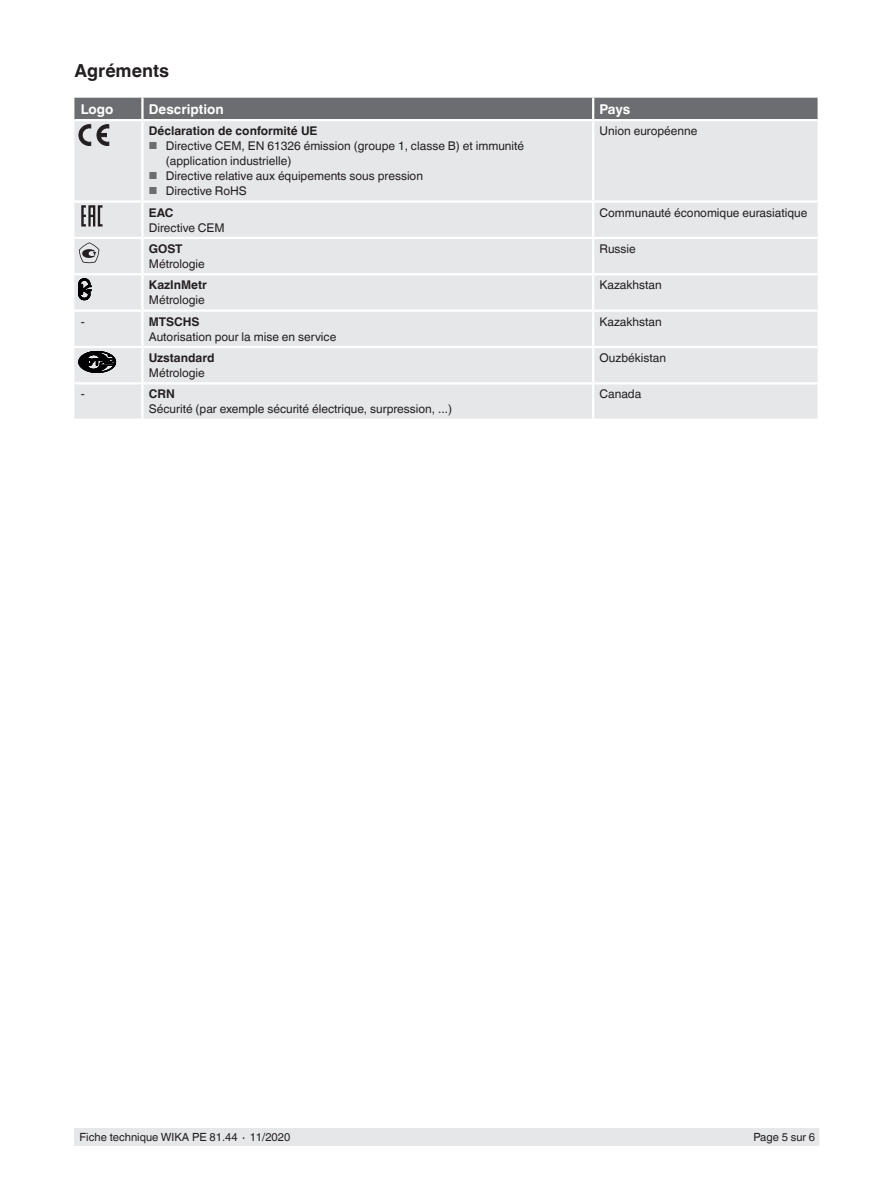
<style>
.page{position:relative;width:893px;height:1188px;background:#fff}
.page>*{position:absolute;margin:0;border:0;box-sizing:border-box;transform-origin:0 0}
.t1{font:700 18px "Helvetica World";color:#231f20}
.t2{font:700 13.5px "Helvetica World";color:#fff}
.t3{font:12px/15px "Helvetica World";color:#231f20}
.t4{font:700 12px "Helvetica World";color:#231f20}
.t5{font:11.25px "Helvetica World";color:#231f20}
.s1{font-size:10.2px;color:#6c6d70}
</style>
<div class="page">
<div style="left:75px;top:1128px;width:744px;height:17px;background:#e6e7e9"></div>
<div style="left:74px;top:145px;width:744px;height:274px;background:#e6e7e9"></div>
<hr style="left:142px;top:200px;width:451px;height:3px;background:#fff">
<hr style="left:142px;top:237px;width:451px;height:2px;background:#fff">
<hr style="left:142px;top:273px;width:451px;height:2px;background:#fff">
<hr style="left:142px;top:382px;width:451px;height:2px;background:#fff">
<hr style="left:141px;top:275px;width:3px;height:34px;background:#fff">
<hr style="left:592px;top:275px;width:2px;height:34px;background:#fff">
<hr style="left:142px;top:346px;width:451px;height:2px;background:#fff">
<hr style="left:593px;top:346px;width:225px;height:2px;background:#fff">
<hr style="left:74px;top:346px;width:68px;height:2px;background:#fff">
<hr style="left:74px;top:309px;width:68px;height:3px;background:#fff">
<hr style="left:142px;top:309px;width:451px;height:3px;background:#fff">
<hr style="left:141px;top:312px;width:3px;height:34px;background:#fff">
<hr style="left:593px;top:309px;width:225px;height:3px;background:#fff">
<hr style="left:592px;top:312px;width:2px;height:34px;background:#fff">
<hr style="left:141px;top:348px;width:3px;height:34px;background:#fff">
<hr style="left:592px;top:348px;width:2px;height:34px;background:#fff">
<hr style="left:74px;top:200px;width:68px;height:3px;background:#fff">
<hr style="left:74px;top:273px;width:68px;height:2px;background:#fff">
<hr style="left:593px;top:200px;width:225px;height:3px;background:#fff">
<hr style="left:593px;top:273px;width:225px;height:2px;background:#fff">
<hr style="left:593px;top:237px;width:225px;height:2px;background:#fff">
<hr style="left:593px;top:382px;width:225px;height:2px;background:#fff">
<hr style="left:74px;top:237px;width:68px;height:2px;background:#fff">
<hr style="left:74px;top:382px;width:68px;height:2px;background:#fff">
<hr style="left:592px;top:121px;width:2px;height:79px;background:#fff">
<hr style="left:141px;top:121px;width:3px;height:79px;background:#fff">
<hr style="left:592px;top:203px;width:2px;height:34px;background:#fff">
<hr style="left:592px;top:239px;width:2px;height:34px;background:#fff">
<hr style="left:592px;top:384px;width:2px;height:35px;background:#fff">
<hr style="left:141px;top:203px;width:3px;height:34px;background:#fff">
<hr style="left:141px;top:239px;width:3px;height:34px;background:#fff">
<hr style="left:141px;top:384px;width:3px;height:35px;background:#fff">
<svg style="left:74px;top:98px;width:744px;height:47px;background:#afafb2"></svg>
<svg style="left:81px;top:205px;width:22px;height:22px"></svg>
<svg style="left:79px;top:242px;width:20px;height:22px"></svg>
<svg style="left:79px;top:279px;width:12px;height:21px"></svg>
<svg style="left:79px;top:351px;width:37px;height:22px"></svg>
<h1 class="t1" style="left:74px;top:60px;width:96px">Agréments</h1>
<p class="t2" style="left:81px;top:101px;width:34px">Logo</p>
<p class="t2" style="left:149px;top:101px;width:76px">Description</p>
<p class="t2" style="left:600px;top:101px;width:32px">Pays</p>
<p class="t4" style="left:149px;top:124px;width:170px">Déclaration de conformité UE</p>
<p class="t3" style="left:166px;top:138px;width:360px;text-indent:-17px"><span class="s1">■</span> Directive CEM, EN 61326 émission (groupe 1, classe B) et immunité (application industrielle)</p>
<p class="t3" style="left:149px;top:168px;width:276px"><span class="s1">■</span> Directive relative aux équipements sous pression</p>
<p class="t3" style="left:149px;top:183px;width:99px"><span class="s1">■</span> Directive RoHS</p>
<p class="t3" style="left:600px;top:123px;width:99px">Union européenne</p>
<p class="t4" style="left:149px;top:205px;width:26px">EAC</p>
<p class="t3" style="left:149px;top:220px;width:77px">Directive CEM</p>
<p class="t3" style="left:600px;top:205px;width:209px">Communauté économique eurasiatique</p>
<p class="t4" style="left:149px;top:242px;width:35px">GOST</p>
<p class="t3" style="left:149px;top:256px;width:58px">Métrologie</p>
<p class="t3" style="left:600px;top:241px;width:38px">Russie</p>
<p class="t4" style="left:149px;top:278px;width:60px">KazInMetr</p>
<p class="t3" style="left:149px;top:293px;width:58px">Métrologie</p>
<p class="t3" style="left:600px;top:278px;width:64px">Kazakhstan</p>
<p class="t3" style="left:81px;top:314px;width:5px">-</p>
<p class="t4" style="left:149px;top:314px;width:52px">MTSCHS</p>
<p class="t3" style="left:149px;top:329px;width:189px">Autorisation pour la mise en service</p>
<p class="t3" style="left:600px;top:314px;width:64px">Kazakhstan</p>
<p class="t4" style="left:149px;top:351px;width:67px">Uzstandard</p>
<p class="t3" style="left:149px;top:365px;width:58px">Métrologie</p>
<p class="t3" style="left:600px;top:350px;width:68px">Ouzbékistan</p>
<p class="t3" style="left:81px;top:387px;width:5px">-</p>
<p class="t4" style="left:149px;top:387px;width:27px">CRN</p>
<p class="t3" style="left:149px;top:402px;width:305px">Sécurité (par exemple sécurité électrique, surpression, ...)</p>
<p class="t3" style="left:600px;top:387px;width:43px">Canada</p>
<p class="t5" style="left:80px;top:1131px;width:212px">Fiche technique WIKA PE 81.44 ∙ 11/2020</p>
<p class="t5" style="left:753px;top:1131px;width:63px">Page 5 sur 6</p>
</div>
